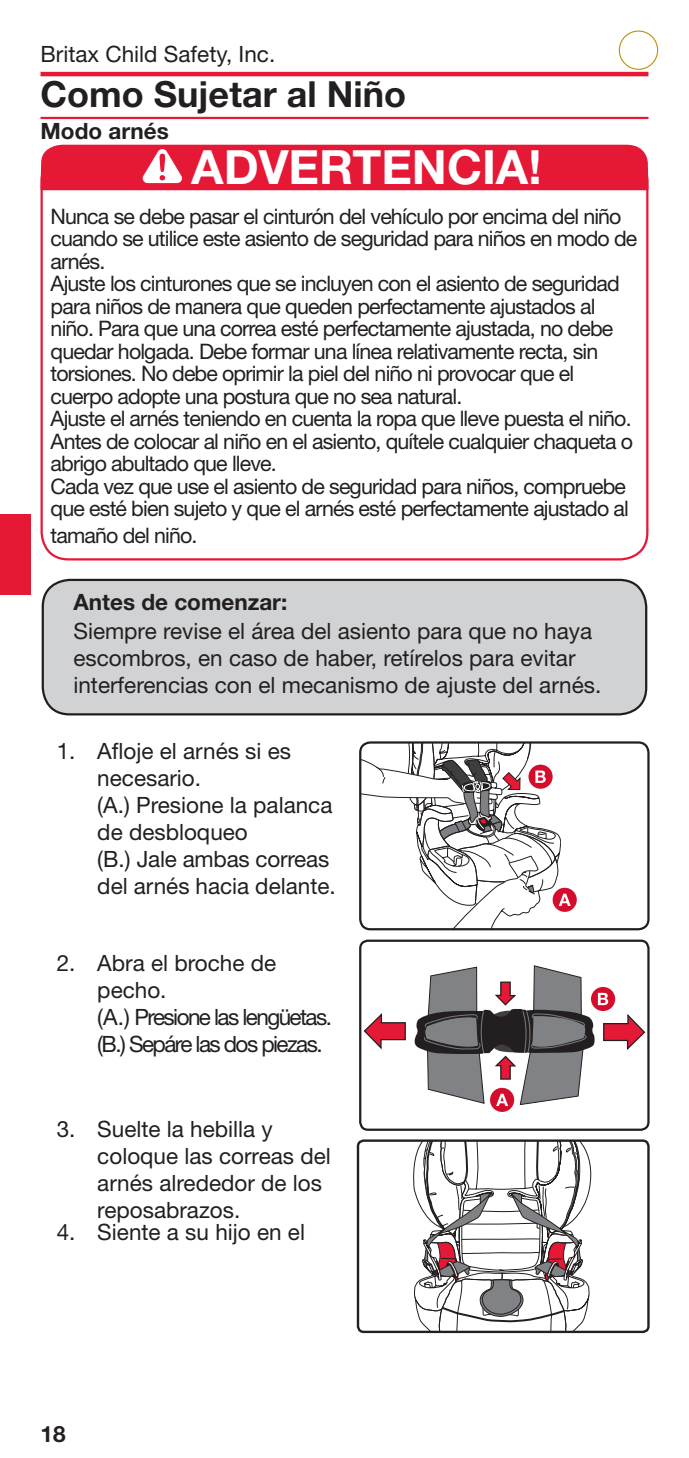
<style>
.page{position:relative;width:689px;height:1458px;background:#fff}
.page>*{position:absolute;margin:0;border:0;box-sizing:border-box;transform-origin:0 0}
.t1{font:700 47.25px "Helvetica Neue LT Std";color:#fff}
.Section_Header{font:700 36px "Helvetica Neue LT Std";color:#231f20}
.Warning_Text{font:22.5px/27px "Helvetica Neue LT Std";color:#231f20}
.Warning_Text-2{font:22.5px/27px "Helvetica Neue LT Std";letter-spacing:-.07em;color:#231f20}
.Warning_Text-3{font:700 22.5px "Helvetica Neue LT Std";color:#231f20}
.Header1{font:700 22.5px "Helvetica Neue LT Std";color:#231f20}
.t2{font:21.38px/22.5px "Helvetica Neue LT Std";letter-spacing:-.04em;color:#231f20}
</style>
<div class="page">
<div style="left:618px;top:30px;width:40px;height:40px;border:1px solid #bb9006;border-radius:50%"></div>
<div style="left:0;top:514px;width:30px;height:81px;background:#e51836"></div>
<div style="left:43px;top:580px;width:603px;height:134px;background:#d1d2d4;border-radius:27px"></div>
<div style="left:42px;top:579px;width:605px;height:136px;border:2px solid #231f20;border-radius:27px"></div>
<hr style="left:40px;top:72px;width:608px;height:4px;background:#e51836">
<hr style="left:40px;top:117px;width:608px;height:2px;background:#e51836">
<div style="left:359px;top:741px;width:290px;height:189px;border:2px solid #231f20;border-radius:10px"></div>
<div style="left:552px;top:888px;width:24px;height:24px;background:#d30d2b;border-radius:50%"></div>
<svg style="left:360px;top:742px;width:210px;height:187px"></svg>
<svg style="left:363px;top:1013px;width:43px;height:37px"></svg>
<div style="left:359px;top:940px;width:290px;height:191px;border:2px solid #231f20;border-radius:8px"></div>
<div style="left:490px;top:1088px;width:24px;height:24px;background:#d30d2b;border-radius:50%"></div>
<svg style="left:414px;top:965px;width:231px;height:141px"></svg>
<svg style="left:413px;top:1142px;width:178px;height:188px"></svg>
<div style="left:357px;top:1139px;width:292px;height:194px;border:2px solid #231f20;border-radius:6px"></div>
<svg style="left:40px;top:144px;width:609px;height:47px;background:#e62844"></svg>
<p class="Warning_Text" style="left:40px;top:40px;width:236px">Britax Child Safety, Inc.</p>
<p class="Section_Header" style="left:40px;top:72px;width:367px">Como Sujetar al Niño</p>
<p class="Header1" style="left:40px;top:117px;width:130px">Modo arnés</p>
<p class="t1" style="left:191px;top:138px;width:351px">ADVERTENCIA!</p>
<p class="t2" style="left:51px;top:205px;width:588px">Nunca se debe pasar el cinturón del vehículo por encima del niño cuando se utilice este asiento de seguridad para niños en modo de arnés.</p>
<p class="t2" style="left:51px;top:272px;width:570px">Ajuste los cinturones que se incluyen con el asiento de seguridad para niños de manera que queden perfectamente ajustados al niño. Para que una correa esté perfectamente ajustada, no debe quedar holgada. Debe formar una línea relativamente recta, sin torsiones. No debe oprimir la piel del niño ni provocar que el cuerpo adopte una postura que no sea natural.</p>
<p class="t2" style="left:51px;top:407px;width:584px">Ajuste el arnés teniendo en cuenta la ropa que lleve puesta el niño.<br>Antes de colocar al niño en el asiento, quítele cualquier chaqueta o abrigo abultado que lleve.</p>
<p class="t2" style="left:51px;top:475px;width:579px">Cada vez que use el asiento de seguridad para niños, compruebe que esté bien sujeto y que el arnés esté perfectamente ajustado al</p>
<p class="t2" style="left:51px;top:524px;width:145px">tamaño del niño.</p>
<p class="Warning_Text-3" style="left:73px;top:588px;width:215px">Antes de comenzar:</p>
<p class="Warning_Text" style="left:73px;top:617px;width:525px">Siempre revise el área del asiento para que no haya escombros, en caso de haber, retírelos para evitar interferencias con el mecanismo de ajuste del arnés.</p>
<p class="Warning_Text" style="left:97px;top:737px;width:237px;text-indent:-41px">1. Afloje el arnés si es necesario.<br>(A.) Presione la palanca de desbloqueo<br>(B.) Jale ambas correas del arnés hacia delante.</p>
<p class="Warning_Text" style="left:97px;top:949px;width:180px;text-indent:-41px">2. Abra el broche de pecho.</p>
<p class="Warning_Text-2" style="left:97px;top:1003px;width:232px">(A. ) Presione las lengüetas. (B.) Sepáre las dos piezas.</p>
<p class="Warning_Text" style="left:97px;top:1115px;width:235px;text-indent:-41px">3. Suelte la hebilla y coloque las correas del arnés alrededor de los reposabrazos.</p>
<p class="Warning_Text" style="left:57px;top:1218px;width:250px">4. Siente a su hijo en el</p>
<p class="Warning_Text-3" style="left:40px;top:1420px;width:27px">18</p>
</div>
